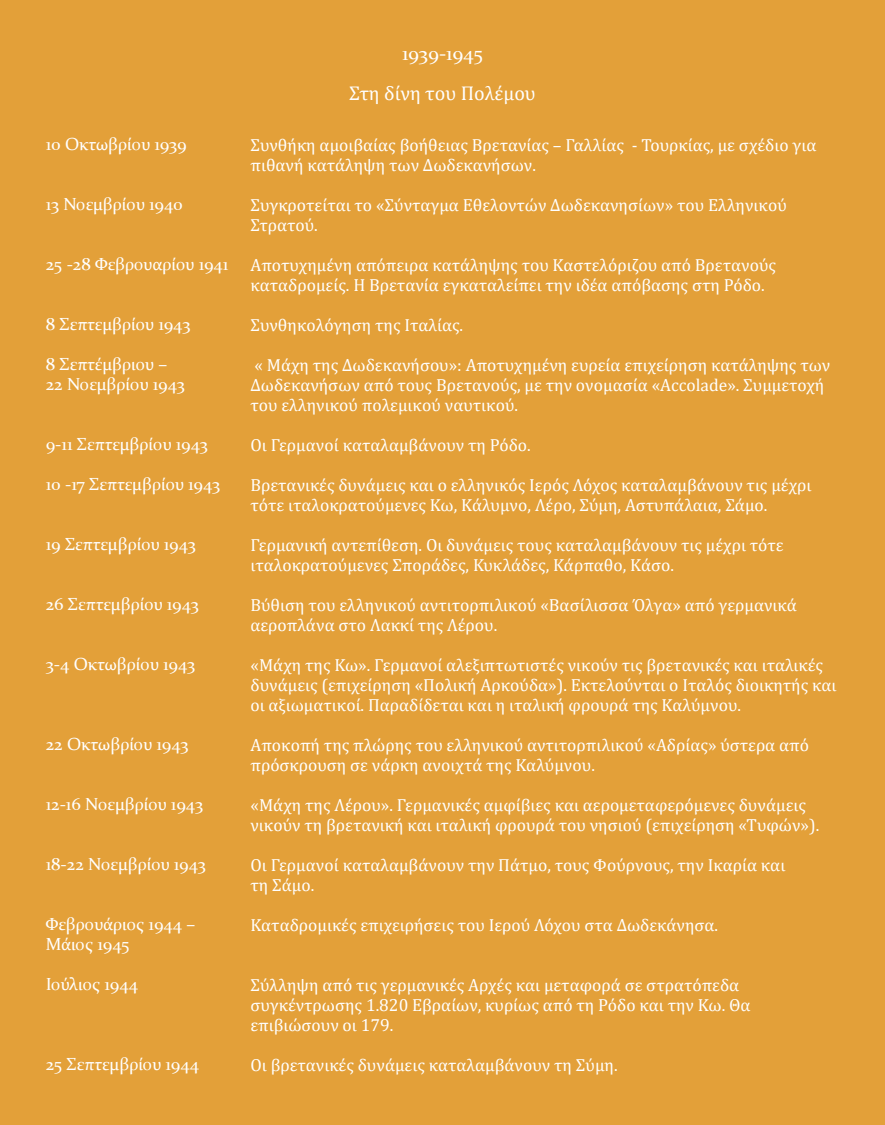
<style>
.page{position:relative;width:885px;height:1125px;background:#e3a039}
.page>*{position:absolute;margin:0;border:0;box-sizing:border-box;transform-origin:0 0}
.t1{font:20px "Cambria";color:#fff}
.t2{font:20px "Constantia";letter-spacing:-.005em;color:#fff}
.t3{font:17.5px/20px "Cambria";color:#fff}
.t4{font:17.5px/20px "Constantia";color:#fff}
</style>
<div class="page">
<p class="t4" style="left:46px;top:133px;width:143px">10 Οκτωβρίου 1939</p>
<p class="t4" style="left:46px;top:193px;width:139px">13 Νοεμβρίου 1940</p>
<p class="t4" style="left:46px;top:253px;width:184px">25 -28 Φεβρουαρίου 1941</p>
<p class="t4" style="left:46px;top:313px;width:146px">8 Σεπτεμβρίου 1943</p>
<p class="t4" style="left:46px;top:353px;width:123px">8 Σεπτέμβριου –</p>
<p class="t4" style="left:46px;top:373px;width:141px">22 Νοεμβρίου 1943</p>
<p class="t4" style="left:46px;top:433px;width:164px">9-11 Σεπτεμβρίου 1943</p>
<p class="t4" style="left:46px;top:473px;width:176px">10 -17 Σεπτεμβρίου 1943</p>
<p class="t4" style="left:46px;top:533px;width:152px">19 Σεπτεμβρίου 1943</p>
<p class="t4" style="left:46px;top:593px;width:155px">26 Σεπτεμβρίου 1943</p>
<p class="t4" style="left:46px;top:653px;width:151px">3-4 Οκτωβρίου 1943</p>
<p class="t4" style="left:46px;top:733px;width:144px">22 Οκτωβρίου 1943</p>
<p class="t4" style="left:46px;top:793px;width:159px">12-16 Νοεμβρίου 1943</p>
<p class="t4" style="left:46px;top:853px;width:162px">18-22 Νοεμβρίου 1943</p>
<p class="t4" style="left:46px;top:913px;width:151px">Φεβρουάριος 1944 –<br>Μάιος 1945</p>
<p class="t4" style="left:46px;top:973px;width:94px">Ιούλιος 1944</p>
<p class="t4" style="left:46px;top:1053px;width:155px">25 Σεπτεμβρίου 1944</p>
<p class="t2" style="left:402px;top:39px;width:82px">1939-1945</p>
<p class="t1" style="left:349px;top:81px;width:188px">Στη δίνη του Πολέμου</p>
<p class="t3" style="left:250px;top:135px;width:567px">Συνθήκη αμοιβαίας βοήθειας Βρετανίας – Γαλλίας - Τουρκίας, με σχέδιο για πιθανή κατάληψη των Δωδεκανήσων.</p>
<p class="t3" style="left:250px;top:195px;width:538px">Συγκροτείται το «Σύνταγμα Εθελοντών Δωδεκανησίων» του Ελληνικού<br>Στρατού.</p>
<p class="t3" style="left:250px;top:255px;width:527px">Αποτυχημένη απόπειρα κατάληψης του Καστελόριζου από Βρετανούς καταδρομείς. Η Βρετανία εγκαταλείπει την ιδέα απόβασης στη Ρόδο.</p>
<p class="t3" style="left:250px;top:315px;width:214px">Συνθηκολόγηση της Ιταλίας.</p>
<p class="t3" style="left:250px;top:355px;width:581px">« Μάχη της Δωδεκανήσου»: Αποτυχημένη ευρεία επιχείρηση κατάληψης των<br>Δωδεκανήσων από τους Βρετανούς, με την ονομασία «Accolade». Συμμετοχή του ελληνικού πολεμικού ναυτικού.</p>
<p class="t3" style="left:250px;top:435px;width:282px">Οι Γερμανοί καταλαμβάνουν τη Ρόδο.</p>
<p class="t3" style="left:250px;top:475px;width:562px">Βρετανικές δυνάμεις και ο ελληνικός Ιερός Λόχος καταλαμβάνουν τις μέχρι τότε ιταλοκρατούμενες Κω, Κάλυμνο, Λέρο, Σύμη, Αστυπάλαια, Σάμο.</p>
<p class="t3" style="left:250px;top:535px;width:535px">Γερμανική αντεπίθεση. Οι δυνάμεις τους καταλαμβάνουν τις μέχρι τότε ιταλοκρατούμενες Σποράδες, Κυκλάδες, Κάρπαθο, Κάσο.</p>
<p class="t3" style="left:250px;top:595px;width:548px">Βύθιση του ελληνικού αντιτορπιλικού «Βασίλισσα Όλγα» από γερμανικά αεροπλάνα στο Λακκί της Λέρου.</p>
<p class="t3" style="left:250px;top:655px;width:588px">«Μάχη της Κω». Γερμανοί αλεξιπτωτιστές νικούν τις βρετανικές και ιταλικές δυνάμεις (επιχείρηση «Πολική Αρκούδα»). Εκτελούνται ο Ιταλός διοικητής και οι αξιωματικοί. Παραδίδεται και η ιταλική φρουρά της Καλύμνου.</p>
<p class="t3" style="left:250px;top:735px;width:560px">Αποκοπή της πλώρης του ελληνικού αντιτορπιλικού «Αδρίας» ύστερα από πρόσκρουση σε νάρκη ανοιχτά της Καλύμνου.</p>
<p class="t3" style="left:250px;top:795px;width:570px">«Μάχη της Λέρου». Γερμανικές αμφίβιες και αερομεταφερόμενες δυνάμεις νικούν τη βρετανική και ιταλική φρουρά του νησιού (επιχείρηση «Τυφών»).</p>
<p class="t3" style="left:250px;top:855px;width:536px">Οι Γερμανοί καταλαμβάνουν την Πάτμο, τους Φούρνους, την Ικαρία και</p>
<p class="t3" style="left:250px;top:875px;width:65px">τη Σάμο.</p>
<p class="t3" style="left:250px;top:915px;width:469px">Καταδρομικές επιχειρήσεις του Ιερού Λόχου στα Δωδεκάνησα.</p>
<p class="t3" style="left:250px;top:975px;width:502px">Σύλληψη από τις γερμανικές Αρχές και μεταφορά σε στρατόπεδα συγκέντρωσης 1.820 Εβραίων, κυρίως από τη Ρόδο και την Κω. Θα επιβιώσουν οι 179.</p>
<p class="t3" style="left:250px;top:1055px;width:369px">Οι βρετανικές δυνάμεις καταλαμβάνουν τη Σύμη.</p>
</div>
